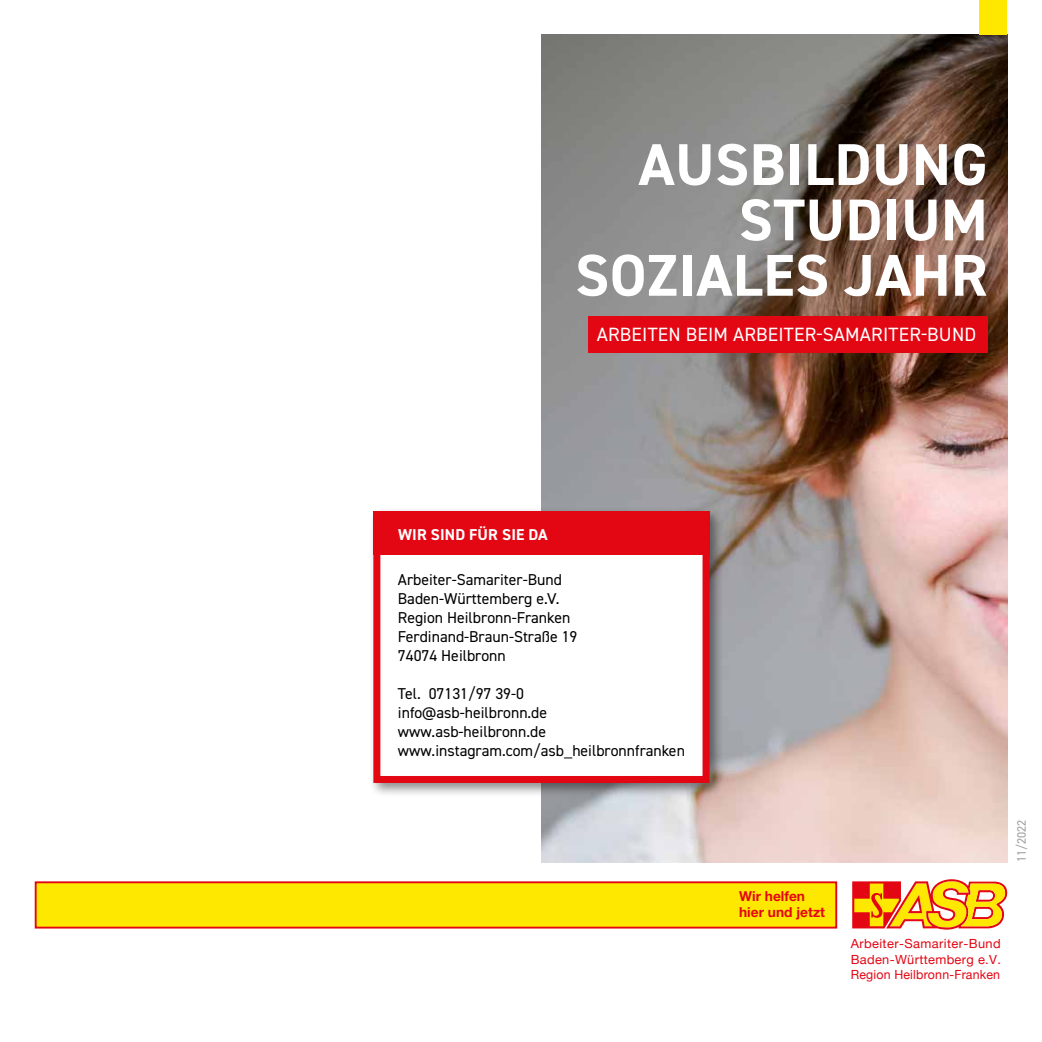
<style>
.page{position:relative;width:1042px;height:1042px;background:#fff}
.page>*{position:absolute;margin:0;border:0;box-sizing:border-box;transform-origin:0 0}
.t1{font:700 59.15px/55.3px "DIN2014";letter-spacing:.01em;color:#fff;text-align:right}
.t2{font:19.25px "DIN2014";letter-spacing:.01em;color:#fff}
.t3{font:15.75px/18.9px "DIN2014";color:#000}
.t4{font:700 15.75px "DIN2014";letter-spacing:.01em;color:#fff}
.t5{font:700 13.83px/16.4px "Helvetica Neue LT Pro";color:#e30613}
.t6{font:12.6px/15.6px "Helvetica Neue";letter-spacing:.025em;color:#e30613;text-align:justify}
.t7{font:12.25px "DIN2014";color:#9d9d9c}
</style>
<div class="page">
<img style="left:541px;top:34px;width:466px;height:828px">
<div style="left:979px;top:0;width:28px;height:35px;background:#ffe800"></div>
<div style="left:369px;top:506px;width:355px;height:291px;background:#000;opacity:.45"></div>
<div style="left:373px;top:511px;width:336px;height:272px;background:#fff;border:7px solid #e30613"></div>
<div style="left:373px;top:511px;width:336px;height:43px;background:#e30613"></div>
<div style="left:588px;top:316px;width:400px;height:36px;background:#e30613"></div>
<div style="left:35px;top:881px;width:802px;height:47px;background:#ffe800;border:2px solid #e30613"></div>
<svg style="left:852px;top:879px;width:155px;height:51px"></svg>
<h1 class="t1" style="left:575px;top:136px;width:414px">AUSBILDUNG<br>STUDIUM<br>SOZIALES JAHR</h1>
<p class="t2" style="left:597px;top:322px;width:381px">ARBEITEN BEIM ARBEITER-SAMARITER-BUND</p>
<p class="t4" style="left:398px;top:524px;width:151px">WIR SIND FÜR SIE DA</p>
<p class="t3" style="left:398px;top:570px;width:181px">Arbeiter-Samariter-Bund<br>Baden-Württemberg e.V.<br>Region Heilbronn-Franken<br>Ferdinand-Braun-Straße 19<br>74074 Heilbronn</p>
<p class="t3" style="left:398px;top:683px;width:288px">Tel. 07131/97 39-0<br>info@asb-heilbronn.de www.asb-heilbronn.de www.instagram.com/asb_heilbronnfranken</p>
<p class="t5" style="left:739px;top:887px;width:87px">Wir helfen hier und jetzt</p>
<p class="t7" style="left:1014px;top:862px;width:44px;rotate:-90deg">11/2022</p>
<p class="t6" style="left:850px;top:936px;width:152px">Arbeiter-Samariter-Bund Baden-Württemberg e.V.<br>Region Heilbronn-Franken</p>
</div>
